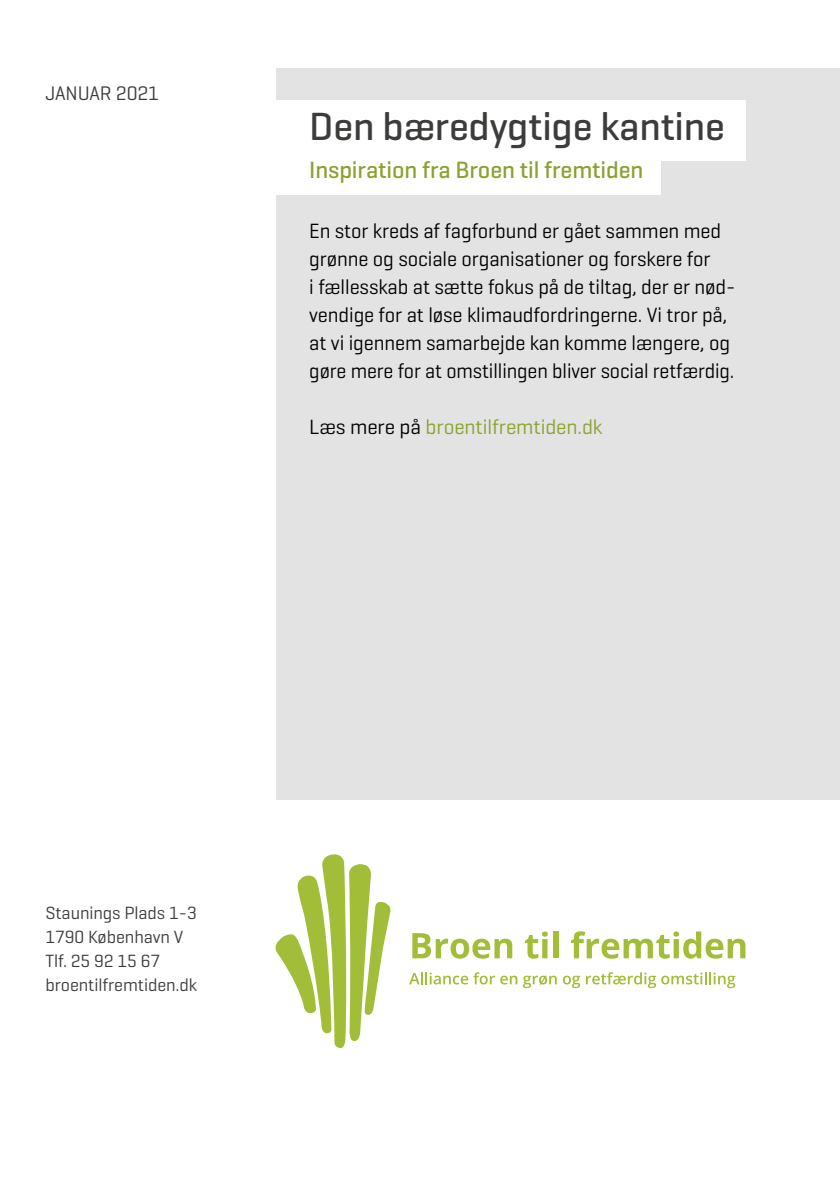
<style>
.page{position:relative;width:840px;height:1191px;background:#fff}
.page>*{position:absolute;margin:0;border:0;box-sizing:border-box;transform-origin:0 0}
.t1{font:500 40px "Geogrotesque";letter-spacing:-.005em;color:#3c3c3b}
.t2{font:500 24px "Geogrotesque";letter-spacing:-.005em;color:#8aa230}
.t3{font:21px/28px "Geogrotesque";letter-spacing:-.005em;color:#000}
.t4{font:21px "Geogrotesque";letter-spacing:-.005em;color:#8aa230}
.t5{font:20px "Geogrotesque";letter-spacing:-.005em;color:#3c3c3b}
.t6{font:18px/24px "Geogrotesque";letter-spacing:-.005em;color:#3c3c3b}
.s1{color:#000}
</style>
<div class="page">
<div style="left:277px;top:68px;width:562px;height:731px;background:#e3e3e3"></div>
<div style="left:272px;top:100px;width:473px;height:61px;background:#fff"></div>
<div style="left:272px;top:150px;width:388px;height:45px;background:#fff"></div>
<svg style="left:275px;top:854px;width:116px;height:194px"></svg>
<svg style="left:412px;top:933px;width:100px;height:25px"></svg>
<svg style="left:525px;top:931px;width:22px;height:27px"></svg>
<div style="left:552px;top:931px;width:6px;height:27px;background:#a2bd37"></div>
<svg style="left:570px;top:931px;width:175px;height:27px"></svg>
<svg style="left:409px;top:972px;width:85px;height:12px"></svg>
<svg style="left:500px;top:975px;width:56px;height:13px"></svg>
<svg style="left:562px;top:972px;width:93px;height:16px"></svg>
<svg style="left:661px;top:972px;width:74px;height:16px"></svg>
<p class="t5" style="left:45px;top:81px;width:115px">JANUAR 2021</p>
<h1 class="t1" style="left:309px;top:102px;width:417px">Den bæredygtige kantine</h1>
<p class="t2" style="left:309px;top:155px;width:335px">Inspiration fra Broen til fremtiden</p>
<p class="t3" style="left:309px;top:216px;width:426px">En stor kreds af fagforbund er gået sammen med grønne og sociale organisationer og forskere for<br>i fællesskab at sætte fokus på de tiltag, der er nød&shy;vendige for at løse klimaudfordringerne. Vi tror på, at vi igennem samarbejde kan komme længere, og gøre mere for at omstillingen bliver social retfærdig.</p>
<p class="t4" style="left:309px;top:414px;width:294px"><span class="s1">Læs mere på</span> broentilfremtiden.dk</p>
<p class="t6" style="left:45px;top:900px;width:153px">Staunings Plads 1-3<br>1790 København V<br>Tlf. 25 92 15 67 broentilfremtiden.dk</p>
</div>
